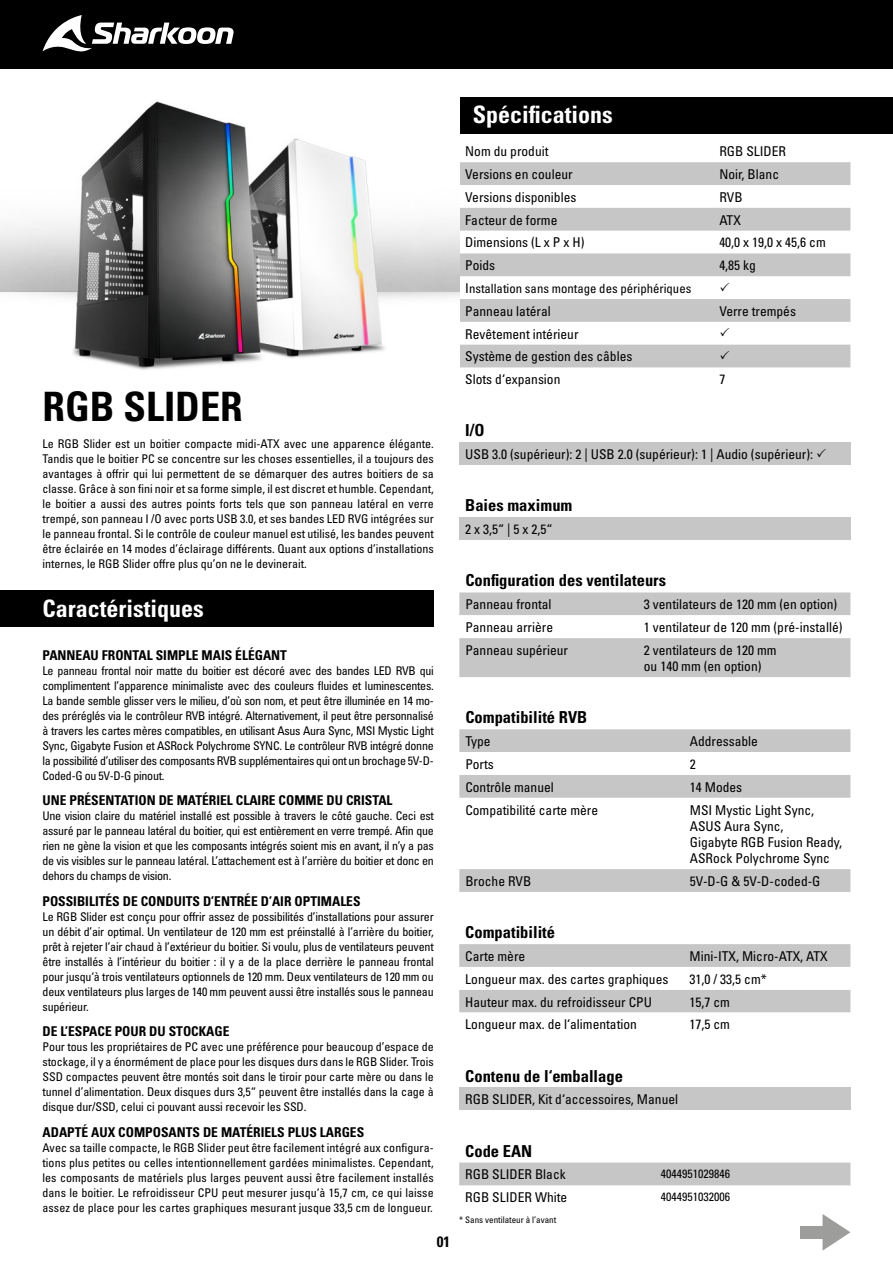
<style>
.page{position:relative;width:893px;height:1263px;background:#fff}
.page>*{position:absolute;margin:0;border:0;box-sizing:border-box;transform-origin:0 0}
.t1{font:40.5px "Univers LTCYR 67 Bold Cond";color:#000}
.t2{font:24px "Univers LTCYR 67 Bold Cond";color:#fff}
.t3{font:16.5px "Univers LTCYR 67 Bold Cond";color:#000}
.t4{font:15px "Univers LTCYR 67 Bold Cond";color:#000}
.t5{font:condensed 13.5px/16.2px "Univers LTCYR 57";color:#000}
.t6{font:13.5px "Univers LTCYR 67 Bold Cond";color:#000}
.t7{font:condensed 12.75px "Univers LTCYR 57";color:#000}
.t8{font:condensed 12px/15px "Univers LTCYR 57";letter-spacing:-.01em;color:#000;text-align:justify}
.t9{font:condensed 9px "Univers LTCYR 57";color:#000}
.s1{font-size:13.5px}
</style>
<div class="page">
<div style="left:0;top:0;width:893px;height:69px;background:#000"></div>
<svg style="left:43px;top:15px;width:191px;height:37px"></svg>
<svg style="left:459px;top:592px;width:391px;height:85px"></svg>
<div style="left:459px;top:442px;width:391px;height:23px;background:#c6c6c6"></div>
<div style="left:459px;top:517px;width:391px;height:23px;background:#c6c6c6"></div>
<div style="left:459px;top:1087px;width:391px;height:23px;background:#c6c6c6"></div>
<div style="left:459px;top:97px;width:434px;height:37px;background:#000"></div>
<svg style="left:459px;top:162px;width:391px;height:205px;fill:#c6c6c6"></svg>
<svg style="left:822px;top:1214px;width:28px;height:37px"></svg>
<div style="left:800px;top:1226px;width:25px;height:12px;background:#9d9d9c"></div>
<svg style="left:459px;top:729px;width:391px;height:163px"></svg>
<svg style="left:459px;top:752px;width:391px;height:23px"></svg>
<svg style="left:459px;top:944px;width:391px;height:69px"></svg>
<div style="left:0;top:590px;width:434px;height:37px;background:#000"></div>
<svg style="left:459px;top:1162px;width:391px;height:24px"></svg>
<img style="left:0;top:101px;width:459px;height:269px">
<svg style="left:720px;top:282px;width:9px;height:9px"></svg>
<svg style="left:720px;top:328px;width:9px;height:8px"></svg>
<svg style="left:720px;top:351px;width:9px;height:8px"></svg>
<h1 class="t1" style="left:43px;top:382px;width:202px">RGB SLIDER</h1>
<p class="t8" style="left:43px;top:436px;width:393px">Le RGB Slider est un boitier compacte midi-ATX avec une apparence élégante.<br>Tandis que le boitier PC se concentre sur les choses essentielles, il a toujours des avantages à offrir qui lui permettent de se démarquer des autres boitiers de sa classe. Grâce à son fini noir et sa forme simple, il est discret et humble. Cependant, le boitier a aussi des autres points forts tels que son panneau latéral en verre trempé, son panneau I /O avec ports USB 3.0, et ses bandes LED RVG intégrées sur le panneau frontal. Si le contrôle de couleur manuel est utilisé, les bandes peuvent être éclairée en 14 modes d’éclairage différents. Quant aux options d’installations internes, le RGB Slider offre plus qu’on ne le devinerait.</p>
<h2 class="t2" style="left:473px;top:100px;width:142px">Spécifications</h2>
<p class="t5" style="left:465px;top:143px;width:85px">Nom du produit</p>
<p class="t5" style="left:719px;top:143px;width:68px">RGB SLIDER</p>
<p class="t5" style="left:465px;top:166px;width:109px">Versions en couleur</p>
<p class="t5" style="left:719px;top:166px;width:61px">Noir, Blanc</p>
<p class="t5" style="left:465px;top:189px;width:113px">Versions disponibles</p>
<p class="t5" style="left:719px;top:189px;width:25px">RVB</p>
<p class="t5" style="left:465px;top:211px;width:94px">Facteur de forme</p>
<p class="t5" style="left:719px;top:211px;width:23px">ATX</p>
<p class="t5" style="left:465px;top:234px;width:121px">Dimensions (L x P x H)</p>
<p class="t5" style="left:719px;top:234px;width:108px">40,0 x 19,0 x 45,6 cm</p>
<p class="t5" style="left:465px;top:257px;width:31px">Poids</p>
<p class="t5" style="left:719px;top:257px;width:38px">4,85 kg</p>
<p class="t7" style="left:465px;top:280px;width:228px"><span class="s1">I</span>nstallation sans montage des périphériques</p>
<p class="t5" style="left:465px;top:303px;width:87px">Panneau latéral</p>
<p class="t5" style="left:719px;top:303px;width:78px">Verre trempés</p>
<p class="t5" style="left:465px;top:322px;width:169px;line-height:22.8px">Revêtement intérieur<br>Système de gestion des câbles<br>Slots d‘expansion</p>
<p class="t5" style="left:719px;top:371px;width:7px">7</p>
<h3 class="t3" style="left:465px;top:420px;width:21px">I/O</h3>
<p class="t5" style="left:465px;top:446px;width:349px">USB 3.0 (supérieur): 2 | USB 2.0 (supérieur): 1 | Audio (supérieur):</p>
<h3 class="t3" style="left:465px;top:495px;width:109px">Baies maximum</h3>
<p class="t5" style="left:465px;top:521px;width:89px">2 x 3,5“ | 5 x 2,5“</p>
<h3 class="t3" style="left:465px;top:570px;width:202px">Configuration des ventilateurs</h3>
<p class="t5" style="left:465px;top:596px;width:88px">Panneau frontal</p>
<p class="t5" style="left:644px;top:596px;width:195px">3 ventilateurs de 120 mm (en option)</p>
<p class="t5" style="left:465px;top:619px;width:89px">Panneau arrière</p>
<p class="t5" style="left:644px;top:619px;width:200px">1 ventilateur de 120 mm (pré-installé)</p>
<p class="t5" style="left:465px;top:642px;width:104px">Panneau supérieur</p>
<p class="t5" style="left:644px;top:642px;width:134px">2 ventilateurs de 120 mm ou 140 mm (en option)</p>
<h2 class="t2" style="left:43px;top:594px;width:163px">Caractéristiques</h2>
<p class="t6" style="left:43px;top:646px;width:246px">PANNEAU FRONTAL SIMPLE MAIS ÉLÉGANT</p>
<p class="t8" style="left:43px;top:662px;width:393px">Le panneau frontal noir matte du boitier est décoré avec des bandes LED RVB qui complimentent l’apparence minimaliste avec des couleurs fluides et luminescentes.<br>La bande semble glisser vers le milieu, d’où son nom, et peut être illuminée en 14 mo&shy;des préréglés via le contrôleur RVB intégré. Alternativement, il peut être personnalisé à travers les cartes mères compatibles, en utilisant Asus Aura Sync, MSI Mystic Light Sync, Gigabyte Fusion et ASRock Polychrome SYNC. Le contrôleur RVB intégré donne la possibilité d’utiliser des composants RVB supplémentaires qui ont un brochage 5V-D-Coded-G ou 5V-D-G pinout.</p>
<p class="t6" style="left:43px;top:792px;width:352px">UNE PRÉSENTATION DE MATÉRIEL CLAIRE COMME DU CRISTAL</p>
<p class="t8" style="left:43px;top:808px;width:393px">Une vision claire du matériel installé est possible à travers le côté gauche. Ceci est assuré par le panneau latéral du boitier, qui est entièrement en verre trempé. Afin que rien ne gène la vision et que les composants intégrés soient mis en avant, il n’y a pas de vis visibles sur le panneau latéral. L’attachement est à l’arrière du boitier et donc en dehors du champs de vision.</p>
<p class="t6" style="left:43px;top:892px;width:320px">POSSIBILITÉS DE CONDUITS D’ENTRÉE D’AIR OPTIMALES</p>
<p class="t8" style="left:43px;top:908px;width:393px">Le RGB Slider est conçu pour offrir assez de possibilités d’installations pour assurer un débit d’air optimal. Un ventilateur de 120 mm est préinstallé à l’arrière du boitier, prêt à rejeter l’air chaud à l’extérieur du boitier. Si voulu, plus de ventilateurs peuvent être installés à l’intérieur du boitier : il y a de la place derrière le panneau frontal pour jusqu‘à trois ventilateurs optionnels de 120 mm. Deux ventilateurs de 120 mm ou deux ventilateurs plus larges de 140 mm peuvent aussi être installés sous le panneau supérieur.</p>
<p class="t6" style="left:43px;top:1023px;width:188px">DE L’ESPACE POUR DU STOCKAGE</p>
<p class="t8" style="left:43px;top:1039px;width:393px">Pour tous les propriétaires de PC avec une préférence pour beaucoup d’espace de stockage, il y a énormément de place pour les disques durs dans le RGB Slider. Trois SSD compactes peuvent être montés soit dans le tiroir pour carte mère ou dans le tunnel d’alimentation. Deux disques durs 3,5“ peuvent être installés dans la cage à disque dur/SSD, celui ci pouvant aussi recevoir les SSD.</p>
<p class="t6" style="left:43px;top:1123px;width:323px">ADAPTÉ AUX COMPOSANTS DE MATÉRIELS PLUS LARGES</p>
<p class="t8" style="left:43px;top:1139px;width:393px">Avec sa taille compacte, le RGB Slider peut être facilement intégré aux configura&shy;tions plus petites ou celles intentionnellement gardées minimalistes. Cependant, les composants de matériels plus larges peuvent aussi être facilement installés dans le boitier. Le refroidisseur CPU peut mesurer jusqu‘à 15,7 cm, ce qui laisse assez de place pour les cartes graphiques mesurant jusque 33,5 cm de longueur.</p>
<h3 class="t3" style="left:465px;top:1140px;width:68px">Code EAN</h3>
<h3 class="t3" style="left:465px;top:707px;width:123px">Compatibilité RVB</h3>
<p class="t5" style="left:465px;top:733px;width:27px">Type</p>
<p class="t5" style="left:690px;top:733px;width:70px">Addressable</p>
<p class="t5" style="left:465px;top:756px;width:30px">Ports</p>
<p class="t5" style="left:690px;top:756px;width:7px">2</p>
<p class="t5" style="left:465px;top:778px;width:90px">Contrôle manuel</p>
<p class="t5" style="left:690px;top:778px;width:54px">14 Modes</p>
<p class="t5" style="left:465px;top:801px;width:134px">Compatibilité carte mère</p>
<p class="t5" style="left:690px;top:801px;width:154px">MSI Mystic Light Sync,<br>ASUS Aura Sync,<br>Gigabyte RGB Fusion Ready,<br>ASRock Polychrome Sync</p>
<p class="t5" style="left:465px;top:873px;width:68px">Broche RVB</p>
<p class="t5" style="left:690px;top:873px;width:132px">5V-D-G &amp; 5V-D-coded-G</p>
<h3 class="t3" style="left:465px;top:922px;width:91px">Compatibilité</h3>
<p class="t5" style="left:465px;top:948px;width:61px">Carte mère</p>
<p class="t5" style="left:690px;top:948px;width:140px">Mini-ITX, Micro-ATX, ATX</p>
<p class="t5" style="left:465px;top:970px;width:205px">Longueur max. des cartes graphiques</p>
<p class="t5" style="left:690px;top:970px;width:79px">31,0 / 33,5 cm*</p>
<p class="t5" style="left:465px;top:993px;width:188px">Hauteur max. du refroidisseur CPU</p>
<p class="t5" style="left:690px;top:993px;width:42px">15,7 cm</p>
<p class="t5" style="left:465px;top:1016px;width:173px">Longueur max. de l‘alimentation</p>
<p class="t5" style="left:690px;top:1016px;width:42px">17,5 cm</p>
<h3 class="t3" style="left:465px;top:1065px;width:159px">Contenu de l‘emballage</h3>
<p class="t5" style="left:465px;top:1091px;width:214px">RGB SLIDER, Kit d‘accessoires, Manuel</p>
<p class="t5" style="left:465px;top:1166px;width:102px">RGB SLIDER Black</p>
<p class="t8" style="left:661px;top:1166px;width:71px">4044951029846</p>
<p class="t5" style="left:465px;top:1189px;width:104px">RGB SLIDER White</p>
<p class="t8" style="left:661px;top:1189px;width:71px">4044951032006</p>
<p class="t4" style="left:437px;top:1232px;width:15px">01</p>
<p class="t9" style="left:459px;top:1214px;width:98px">* Sans ventilateur à l’avant</p>
</div>
